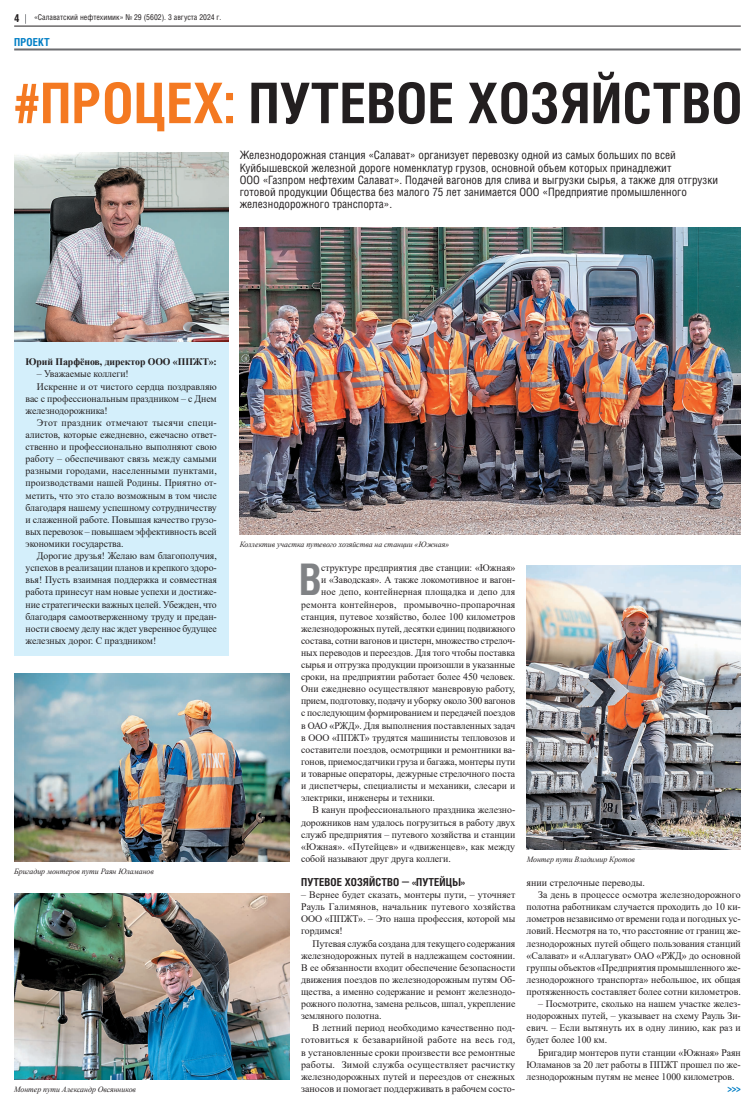
<style>
.page{position:relative;width:755px;height:1106px;background:#fff}
.page>*{position:absolute;margin:0;border:0;box-sizing:border-box;transform-origin:0 0}
.t1{font:700 56px "Helios Cond";letter-spacing:.01em;color:#231f20}
.t2{font:700 43.5px "Helios Cond";color:#808285}
.t3{font:11.5px/12.1px "Helios Cond";color:#231f20}
.t4{font:700 11px "Helios Cond";letter-spacing:.01em;color:#231f20}
.t5{font:700 11px "Helios Cond";letter-spacing:.01em;color:#007ec5}
.t6{font:10px/12.1px "Times New Roman";letter-spacing:-.005em;color:#231f20;text-align:justify}
.t7{font:10px "Times New Roman";letter-spacing:.02em;color:#231f20}
.t8{font:10px "Times New Roman";letter-spacing:.015em;color:#231f20}
.t9{font:10px "Times New Roman";letter-spacing:.025em;color:#231f20}
.t10{font:700 10px "Times New Roman";letter-spacing:-.005em;color:#231f20}
.t11{font:700 10px "Helios Cond";color:#007ec5}
.t12{font:italic 8px "Times New Roman";letter-spacing:-.005em;color:#231f20}
.t13{font:8px "Helios Cond";color:#231f20}
.s1{color:#f47921}
</style>
<div class="page">
<div style="left:14px;top:341px;width:214px;height:315px;background:#d4effb"></div>
<hr style="left:14px;top:26px;width:726px;height:1px;background:#231f20">
<hr style="left:14px;top:48px;width:726px;height:2px;background:#6c6d70">
<img style="left:14px;top:152px;width:214px;height:189px">
<img style="left:239px;top:227px;width:501px;height:308px">
<img style="left:526px;top:565px;width:214px;height:284px">
<img style="left:14px;top:893px;width:275px;height:186px">
<img style="left:14px;top:674px;width:275px;height:187px">
<p class="t13" style="left:34px;top:12px;width:189px">«Салаватский нефтехимик» № 29 (5602). 3 августа 2024 г.</p>
<p class="t4" style="left:14px;top:11px;width:7px">4</p>
<p class="t5" style="left:14px;top:35px;width:37px">ПРОЕКТ</p>
<h1 class="t1" style="left:14px;top:65px;width:728px"><span class="s1">#ПРОЦЕХ:</span> ПУТЕВОЕ ХОЗЯЙСТВО</h1>
<p class="t3" style="left:239px;top:149px;width:479px">Железнодорожная станция «Салават» организует перевозку одной из самых больших по всей Куйбышевской железной дороге номенклатур грузов, основной объем которых принадлежит<br>ООО «Газпром нефтехим Салават». Подачей вагонов для слива и выгрузки сырья, а также для отгрузки готовой продукции Общества без малого 75 лет занимается ООО «Предприятие промышленного железнодорожного транспорта».</p>
<p class="t10" style="left:26px;top:355px;width:193px">Юрий Парфёнов, директор ООО «ППЖТ»:</p>
<p class="t6" style="left:37px;top:368px;width:93px">– Уважаемые коллеги!</p>
<p class="t6" style="left:37px;top:380px;width:181px">Искренне и от чистого сердца поздравляю</p>
<p class="t6" style="left:26px;top:392px;width:193px">вас с профессиональным праздником – с Днем</p>
<p class="t6" style="left:26px;top:404px;width:84px">железнодорожника!</p>
<p class="t9" style="left:37px;top:415px;width:181px">Этот праздник отмечают тысячи специ-</p>
<p class="t6" style="left:26px;top:428px;width:193px">алистов, которые ежедневно, ежечасно ответ-</p>
<p class="t6" style="left:26px;top:440px;width:192px">ственно и профессионально выполняют свою</p>
<p class="t6" style="left:26px;top:452px;width:193px">работу – обеспечивают связь между самыми</p>
<p class="t8" style="left:26px;top:464px;width:193px">разными городами, населенными пунктами,</p>
<p class="t6" style="left:26px;top:476px;width:193px">производствами нашей Родины. Приятно от-</p>
<p class="t6" style="left:26px;top:489px;width:193px">метить, что это стало возможным в том числе</p>
<p class="t6" style="left:26px;top:501px;width:193px">благодаря нашему успешному сотрудничеству</p>
<p class="t6" style="left:26px;top:513px;width:193px">и слаженной работе. Повышая качество грузо-</p>
<p class="t6" style="left:26px;top:525px;width:193px">вых перевозок – повышаем эффективность всей</p>
<p class="t6" style="left:26px;top:537px;width:99px">экономики государства.</p>
<p class="t6" style="left:37px;top:549px;width:181px">Дорогие друзья! Желаю вам благополучия,</p>
<p class="t6" style="left:26px;top:561px;width:193px">успехов в реализации планов и крепкого здоро-</p>
<p class="t6" style="left:26px;top:573px;width:193px">вья! Пусть взаимная поддержка и совместная</p>
<p class="t6" style="left:26px;top:585px;width:193px">работа принесут нам новые успехи и достиже-</p>
<p class="t6" style="left:26px;top:598px;width:193px">ние стратегически важных целей. Убежден, что</p>
<p class="t6" style="left:26px;top:610px;width:193px">благодаря самоотверженному труду и предан-</p>
<p class="t6" style="left:26px;top:622px;width:193px">ности своему делу нас ждет уверенное будущее</p>
<p class="t6" style="left:26px;top:634px;width:132px">железных дорог. С праздником!</p>
<p class="t12" style="left:14px;top:865px;width:141px">Бригадир монтеров пути Раян Юламанов</p>
<p class="t12" style="left:14px;top:1083px;width:123px">Монтер пути Александр Овсянников</p>
<p class="t12" style="left:239px;top:539px;width:211px">Коллектив участка путевого хозяйства на станции «Южная»</p>
<h2 class="t2" style="left:299px;top:550px;width:24px">В</h2>
<p class="t6" style="left:321px;top:561px;width:195px">структуре предприятия две станции: «Южная»</p>
<p class="t6" style="left:321px;top:573px;width:195px">и «Заводская». А также локомотивное и вагон-</p>
<p class="t6" style="left:321px;top:585px;width:195px">ное депо, контейнерная площадка и депо для</p>
<p class="t7" style="left:301px;top:597px;width:215px">ремонта контейнеров, промывочно-пропарочная</p>
<p class="t6" style="left:301px;top:610px;width:215px">станция, путевое хозяйство, более 100 километров</p>
<p class="t6" style="left:301px;top:622px;width:215px">железнодорожных путей, десятки единиц подвижного</p>
<p class="t6" style="left:301px;top:634px;width:215px">состава, сотни вагонов и цистерн, множество стрелоч-</p>
<p class="t6" style="left:301px;top:646px;width:215px">ных переводов и переездов. Для того чтобы поставка</p>
<p class="t6" style="left:301px;top:658px;width:215px">сырья и отгрузка продукции произошли в указанные</p>
<p class="t6" style="left:301px;top:670px;width:215px">сроки, на предприятии работает более 450 человек.</p>
<p class="t6" style="left:301px;top:682px;width:215px">Они ежедневно осуществляют маневровую работу,</p>
<p class="t6" style="left:301px;top:694px;width:215px">прием, подготовку, подачу и уборку около 300 вагонов</p>
<p class="t6" style="left:301px;top:706px;width:215px">с последующим формированием и передачей поездов</p>
<p class="t6" style="left:301px;top:719px;width:215px">в ОАО «РЖД». Для выполнения поставленных задач</p>
<p class="t6" style="left:301px;top:731px;width:215px">в ООО «ППЖТ» трудятся машинисты тепловозов и</p>
<p class="t6" style="left:301px;top:743px;width:215px">составители поездов, осмотрщики и ремонтники ва-</p>
<p class="t6" style="left:301px;top:755px;width:215px">гонов, приемосдатчики груза и багажа, монтеры пути</p>
<p class="t6" style="left:301px;top:767px;width:215px">и товарные операторы, дежурные стрелочного поста</p>
<p class="t6" style="left:301px;top:779px;width:215px">и диспетчеры, специалисты и механики, слесари и</p>
<p class="t6" style="left:301px;top:791px;width:135px">электрики, инженеры и техники.</p>
<p class="t6" style="left:312px;top:803px;width:204px">В канун профессионального праздника железно-</p>
<p class="t6" style="left:301px;top:815px;width:215px">дорожников нам удалось погрузиться в работу двух</p>
<p class="t6" style="left:301px;top:828px;width:215px">служб предприятия – путевого хозяйства и станции</p>
<p class="t6" style="left:301px;top:840px;width:215px">«Южная». «Путейцев» и «движенцев», как между</p>
<p class="t6" style="left:301px;top:852px;width:151px">собой называют друг друга коллеги.</p>
<p class="t4" style="left:301px;top:874px;width:165px">ПУТЕВОЕ ХОЗЯЙСТВО — «ПУТЕЙЦЫ»</p>
<p class="t6" style="left:301px;top:888px;width:215px">– Вернее будет сказать, монтеры пути, – уточняет Рауль Галимянов, начальник путевого хозяйства ООО «ППЖТ». – Это наша профессия, которой мы гордимся!</p>
<p class="t6" style="left:301px;top:936px;width:215px;text-indent:11px">Путевая служба создана для текущего содержания железнодорожных путей в надлежащем состоянии.<br>В ее обязанности входит обеспечение безопасности движения поездов по железнодорожным путям Об&shy;щества, а именно содержание и ремонт железнодо&shy;рожного полотна, замена рельсов, шпал, укрепление земляного полотна.</p>
<p class="t6" style="left:301px;top:1021px;width:215px;text-indent:11px">В летний период необходимо качественно под&shy;готовиться к безаварийной работе на весь год, в установленные сроки произвести все ремонтные работы. Зимой служба осуществляет расчистку железнодорожных путей и переездов от снежных заносов и помогает поддерживать в рабочем состо-</p>
<p class="t12" style="left:526px;top:853px;width:110px">Монтер пути Владимир Кротов</p>
<p class="t6" style="left:526px;top:876px;width:120px">янии стрелочные переводы.</p>
<p class="t6" style="left:537px;top:888px;width:204px">За день в процессе осмотра железнодорожного</p>
<p class="t6" style="left:526px;top:900px;width:215px">полотна работникам случается проходить до 10 ки-</p>
<p class="t6" style="left:526px;top:912px;width:215px">лометров независимо от времени года и погодных ус-</p>
<p class="t6" style="left:526px;top:924px;width:215px">ловий. Несмотря на то, что расстояние от границ же-</p>
<p class="t6" style="left:526px;top:936px;width:215px">лезнодорожных путей общего пользования станций</p>
<p class="t6" style="left:526px;top:949px;width:215px">«Салават» и «Аллагуват» ОАО «РЖД» до основной</p>
<p class="t6" style="left:526px;top:961px;width:215px">группы объектов «Предприятия промышленного же-</p>
<p class="t6" style="left:526px;top:973px;width:215px">лезнодорожного транспорта» небольшое, их общая</p>
<p class="t6" style="left:526px;top:985px;width:215px">протяженность составляет более сотни километров.</p>
<p class="t6" style="left:526px;top:997px;width:215px;text-indent:11px">– Посмотрите, сколько на нашем участке желез&shy;нодорожных путей, – указывает на схему Рауль Зи&shy;евич. – Если вытянуть их в одну линию, как раз и будет более 100 км.</p>
<p class="t6" style="left:526px;top:1045px;width:215px;text-indent:11px">Бригадир монтеров пути станции «Южная» Раян Юламанов за 20 лет работы в ППЖТ прошел по же&shy;лезнодорожным путям не менее 1000 километров.</p>
<p class="t11" style="left:726px;top:1081px;width:15px">&gt;&gt;&gt;</p>
</div>
